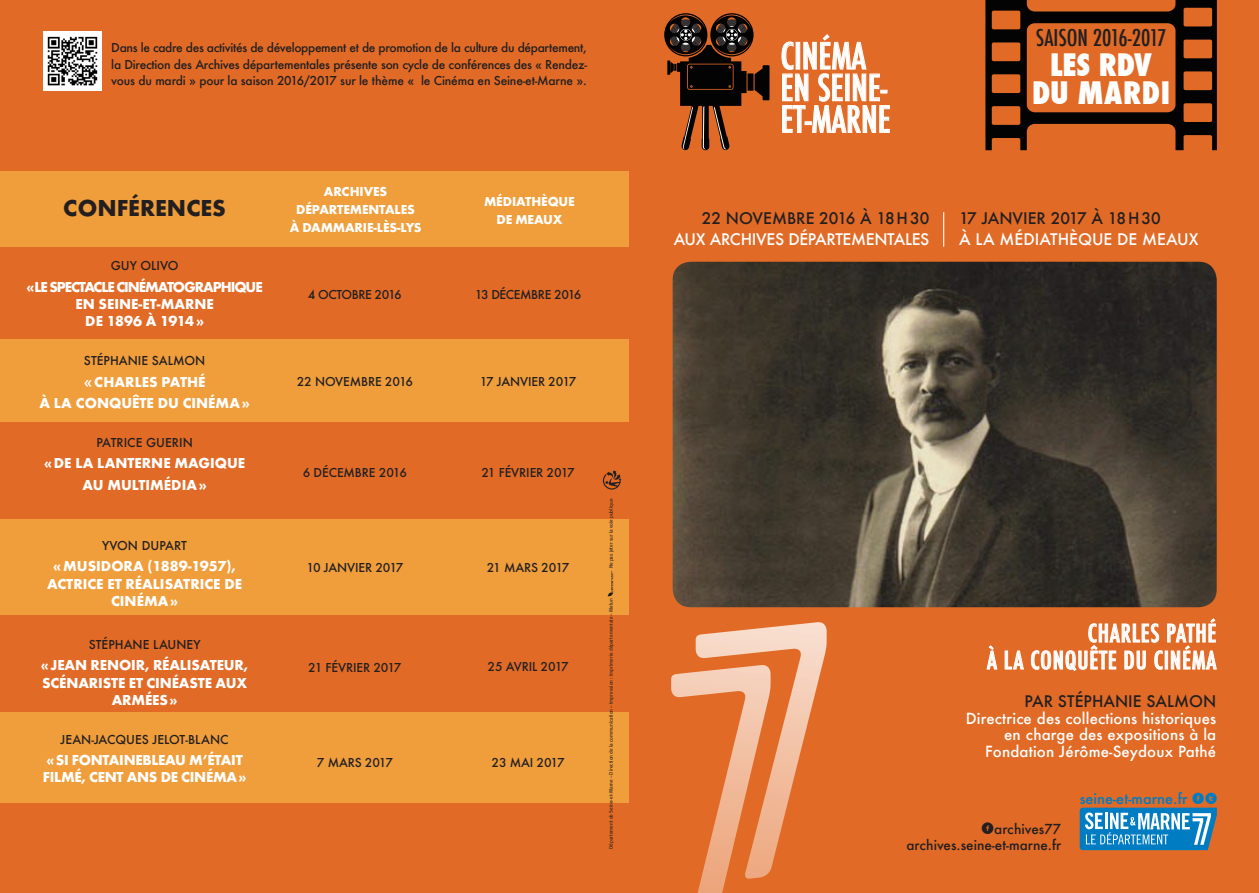
<style>
.page{position:relative;width:1259px;height:893px;background:#fff}
.page>*{position:absolute;margin:0;border:0;box-sizing:border-box;transform-origin:0 0}
.t1{font:500 condensed 35.55px/31.7px "Futura";color:#fff}
.t2{font:800 condensed 30.3px "Futura";letter-spacing:-.01em;color:#fff}
.t3{font:500 condensed 24px "Futura";letter-spacing:.04em;color:#fff}
.t4{font:700 24px "Futura T";color:#231f20}
.t5{font:500 condensed 22.5px "Futura";color:#231f20}
.t6{font:500 15.6px/21px "Futura";letter-spacing:-.02em;color:#fff;text-align:right}
.t7{font:500 15.6px/21px "Futura";color:#fff}
.t8{font:500 15.6px "Futura";color:#231f20}
.t9{font:700 15px/17.2px "Futura T";letter-spacing:-.01em;color:#fff;text-align:center}
.t10{font:500 15px "Futura";letter-spacing:.01em;color:#fff}
.t11{font:700 15px/17.2px "Futura T";letter-spacing:-.07em;color:#fff;text-align:center}
.t12{font:500 14.4px "Futura";color:#007cc2}
.t13{font:500 13.5px "Futura T";letter-spacing:-.01em;color:#231f20}
.t14{font:700 13.5px/18px "Futura T";letter-spacing:-.01em;color:#fff;text-align:center}
.t15{font:500 13.5px "Futura";color:#231f20}
.t16{font:500 13.5px "Futura T";letter-spacing:-.03em;color:#231f20}
.t17{font:500 12px/16.5px "Futura";color:#231f20;text-align:justify}
.t18{font:5.1px "Meta Plus";color:#231f20}
.s1{font-family:"Futura";font-weight:500}
.s2{color:#231f20}
.s3{font-family:"Socialico";font-weight:400;font-size:16.5px}
.s4{font-family:"Socialico";font-weight:400;font-size:16.05px}
</style>
<div class="page">
<div style="left:0;top:0;width:629px;height:893px;background:#f09e3c"></div>
<hr style="left:43px;top:338px;width:543px;height:1px;background:#fff">
<div style="left:629px;top:0;width:630px;height:893px;background:#e16b26"></div>
<img style="left:672px;top:262px;width:544px;height:345px">
<svg style="left:1079px;top:808px;width:137px;height:42px;background:#469ccc"></svg>
<svg style="left:986px;top:645px;width:11px;height:25px"></svg>
<svg style="left:1004px;top:650px;width:20px;height:20px"></svg>
<svg style="left:1030px;top:618px;width:187px;height:53px"></svg>
<svg style="left:781px;top:34px;width:109px;height:99px"></svg>
<svg style="left:664px;top:13px;width:105px;height:138px"></svg>
<svg style="left:671px;top:622px;width:155px;height:271px"></svg>
<svg style="left:985px;top:0;width:231px;height:150px"></svg>
<div style="left:0;top:247px;width:630px;height:91px;background:#e16b26"></div>
<div style="left:0;top:422px;width:629px;height:97px;background:#e16b26"></div>
<div style="left:0;top:616px;width:629px;height:96px;background:#e16b26"></div>
<div style="left:0;top:0;width:629px;height:170px;background:#e16b26"></div>
<img style="left:43px;top:32px;width:59px;height:58px">
<div style="left:0;top:804px;width:629px;height:89px;background:#e16b26"></div>
<svg style="left:607px;top:571px;width:8px;height:25px"></svg>
<svg style="left:603px;top:470px;width:18px;height:20px"></svg>
<hr style="left:943px;top:212px;width:1px;height:35px;background:#fff">
<p class="t17" style="left:111px;top:39px;width:477px">Dans le cadre des activités de développement et de promotion de la culture du département, la Direction des Archives départementales présente son cycle de conférences des « Rendez&shy;vous du mardi » pour la saison 2016/2017 sur le thème « le Cinéma en Seine-et-Marne ».</p>
<p class="t4" style="left:63px;top:193px;width:164px">CONFÉRENCES</p>
<p class="t17" style="left:111px;top:257px;width:69px">GUY OLIVO</p>
<p class="t11" style="left:27px;top:278px;width:238px">«LE SPECTACLE CINÉMATOGRAPHIQUE<br>EN SEINE-ET-MARNE<br>DE 1896 À 1914»</p>
<p class="t17" style="left:84px;top:352px;width:123px">STÉPHANIE SALMON</p>
<p class="t9" style="left:84px;top:373px;width:123px"><span class="s1">«</span>CHARLES PATHÉ</p>
<p class="t9" style="left:39px;top:394px;width:212px">À LA CONQUÊTE DU CINÉMA»</p>
<p class="t17" style="left:96px;top:434px;width:98px">PATRICE GUERIN</p>
<p class="t9" style="left:44px;top:455px;width:203px">«DE LA LANTERNE MAGIQUE</p>
<p class="t9" style="left:82px;top:476px;width:126px">AU MULTIMÉDIA»</p>
<p class="t17" style="left:102px;top:537px;width:86px">YVON DUPART</p>
<p class="t9" style="left:47px;top:558px;width:196px">«MUSIDORA (1889-1957),<br>ACTRICE ET RÉALISATRICE DE<br>CINÉMA»</p>
<p class="t17" style="left:89px;top:636px;width:113px">STÉPHANE LAUNEY</p>
<p class="t9" style="left:41px;top:657px;width:209px">«JEAN RENOIR, RÉALISATEUR,<br>SCÉNARISTE ET CINÉASTE AUX<br>ARMÉES»</p>
<p class="t17" style="left:61px;top:731px;width:169px">JEAN-JACQUES JELOT-BLANC</p>
<p class="t9" style="left:43px;top:751px;width:205px;text-align:left">«SI FONTAINEBLEAU M’ÉTAIT<br>FILMÉ, CENT ANS DE CINÉMA»</p>
<p class="t14" style="left:290px;top:182px;width:133px">ARCHIVES<br>DÉPARTEMENTALES<br>À DAMMARIE-LÈS-LYS</p>
<p class="t14" style="left:484px;top:192px;width:92px">MÉDIATHÈQUE<br>DE MEAUX</p>
<p class="t16" style="left:308px;top:287px;width:95px">4 OCTOBRE 2016</p>
<p class="t16" style="left:475px;top:287px;width:108px">13 DÉCEMBRE 2016</p>
<p class="t13" style="left:297px;top:373px;width:118px">22 NOVEMBRE 2016</p>
<p class="t13" style="left:480px;top:373px;width:98px">17 JANVIER 2017</p>
<p class="t13" style="left:303px;top:465px;width:106px">6 DÉCEMBRE 2016</p>
<p class="t13" style="left:481px;top:465px;width:95px">21 FÉVRIER 2017</p>
<p class="t13" style="left:306px;top:560px;width:99px">10 JANVIER 2017</p>
<p class="t13" style="left:487px;top:559px;width:84px">21 MARS 2017</p>
<p class="t13" style="left:308px;top:660px;width:95px">21 FÉVRIER 2017</p>
<p class="t13" style="left:487px;top:659px;width:83px">25 AVRIL 2017</p>
<p class="t13" style="left:317px;top:755px;width:78px">7 MARS 2017</p>
<p class="t13" style="left:491px;top:754px;width:75px">23 MAI 2017</p>
<p class="t18" style="left:608px;top:568px;width:71px;rotate:-90deg">Ne pas jeter sur la voie publique</p>
<p class="t18" style="left:608px;top:849px;width:252px;rotate:-90deg">Département de Seine-et-Marne – Direction de la communication – Impression : Imprimerie départementale – Melun</p>
<p class="t1" style="left:780px;top:40px;width:112px">CINÉMA<br>EN SEINE-<br>ET-MARNE</p>
<p class="t5" style="left:1035px;top:23px;width:132px">SAISON 2016-2017</p>
<p class="t2" style="left:1050px;top:44px;width:103px">LES RDV</p>
<p class="t2" style="left:1032px;top:72px;width:140px">DU MARDI</p>
<p class="t6" style="left:674px;top:208px;width:257px"><span class="s2">22 NOVEMBRE 2016 À 18H30<br></span>AUX ARCHIVES DÉPARTEMENTALES</p>
<p class="t7" style="left:959px;top:208px;width:241px"><span class="s2">17 JANVIER 2017 À 18H30<br></span>À LA MÉDIATHÈQUE DE MEAUX</p>
<p class="t3" style="left:1087px;top:618px;width:130px">CHARLES PATHÉ</p>
<p class="t3" style="left:987px;top:645px;width:231px">À LA CONQUÊTE DU CINÉMA</p>
<p class="t8" style="left:1024px;top:691px;width:193px">PAR STÉPHANIE SALMON</p>
<p class="t10" style="left:966px;top:708px;width:252px">Directrice des collections historiques</p>
<p class="t10" style="left:1004px;top:724px;width:214px">en charge des expositions à la</p>
<p class="t10" style="left:985px;top:741px;width:232px">Fondation Jérôme-Seydoux Pathé</p>
<p class="t15" style="left:981px;top:820px;width:82px"><span class="s3">f</span>archives77</p>
<p class="t15" style="left:906px;top:836px;width:156px">archives.seine-et-marne.fr</p>
<p class="t12" style="left:1079px;top:788px;width:139px">seine-et-marne.fr <span class="s4">ft</span></p>
</div>
